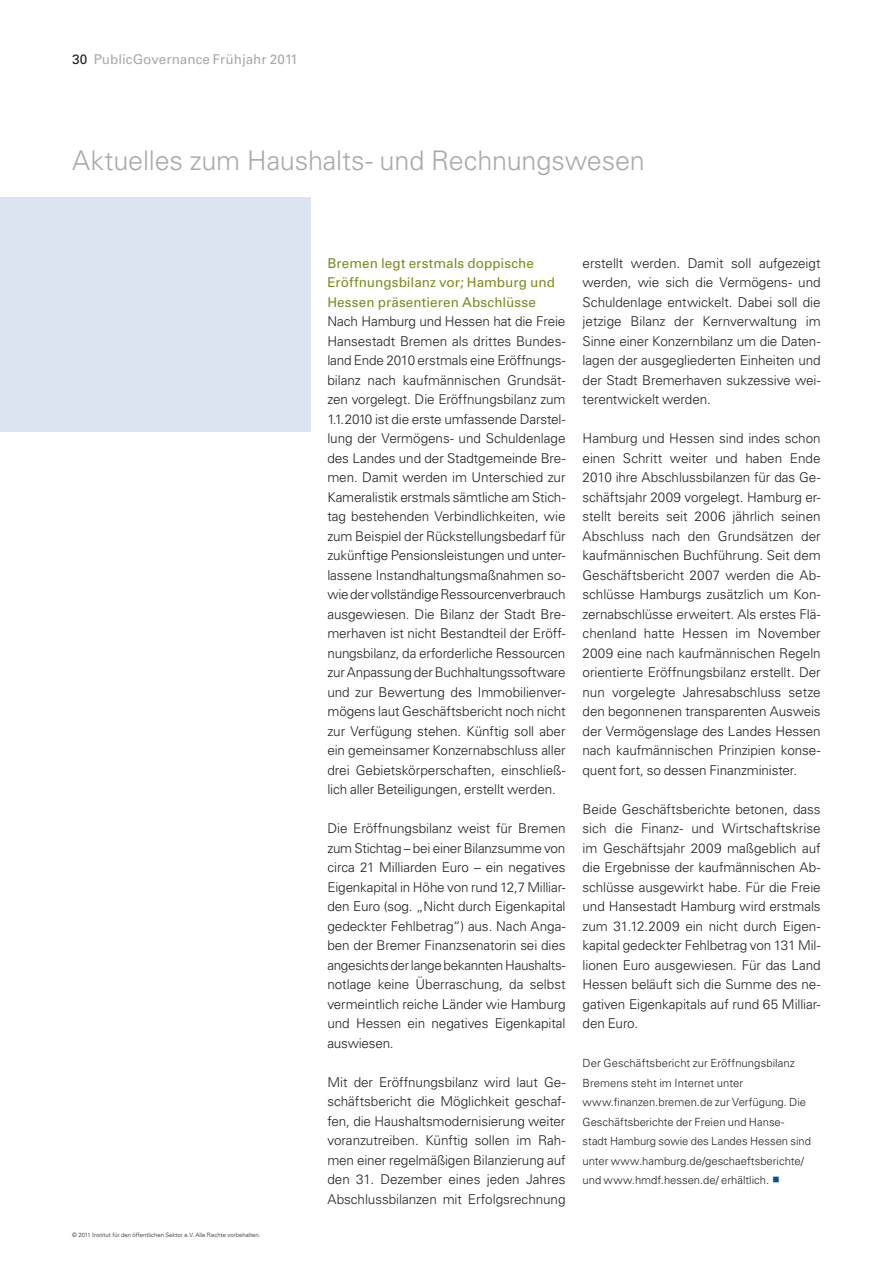
<style>
.page{position:relative;width:893px;height:1263px;background:#fff}
.page>*{position:absolute;margin:0;border:0;box-sizing:border-box;transform-origin:0 0}
.t1{font:300 27px "Univers";letter-spacing:-.005em;color:#a7a9ac}
.t2{font:300 13.5px/19.5px "Univers";letter-spacing:-.01em;color:#231f20;text-align:justify}
.t3{font:13.5px/19.5px "Univers";letter-spacing:.005em;color:#778e1d}
.t4{font:13.5px "Univers";color:#a7a9ac}
.t5{font:300 11.25px/19.5px "Univers";color:#231f20}
.t6{font:300 6px "Univers";color:#231f20}
.s1{color:#231f20}
</style>
<div class="page">
<div style="left:0;top:198px;width:310px;height:234px;background:#dce4f1"></div>
<p class="t4" style="left:72px;top:54px;width:227px"><span class="s1">30</span> PublicGovernance Frühjahr 2011</p>
<h1 class="t1" style="left:72px;top:151px;width:574px">Aktuelles zum Haushalts- und Rechnungswesen</h1>
<p class="t6" style="left:72px;top:1233px;width:190px">© 2011 Institut für den öffentlichen Sektor e.V. Alle Rechte vorbehalten.</p>
<p class="t3" style="left:327px;top:254px;width:229px">Bremen legt erstmals doppische<br>Eröffnungsbilanz vor; Hamburg und<br>Hessen präsentieren Abschlüsse</p>
<p class="t2" style="left:327px;top:313px;width:240px">Nach Hamburg und Hessen hat die Freie Hansestadt Bremen als drittes Bundes&shy;land Ende 2010 erstmals eine Eröffnungs&shy;bilanz nach kaufmännischen Grundsät&shy;zen vorgelegt. Die Eröffnungsbilanz zum 1.1.2010 ist die erste umfassende Darstel&shy;lung der Vermögens- und Schuldenlage des Landes und der Stadtgemeinde Bre&shy;men. Damit werden im Unterschied zur Kameralistik erstmals sämtliche am Stich&shy;tag bestehenden Verbindlichkeiten, wie zum Beispiel der Rückstellungsbedarf für zukünftige Pensionsleistungen und unter&shy;lassene Instandhaltungsmaßnahmen so&shy;wieder vollständige Ressourcenverbrauch ausgewiesen. Die Bilanz der Stadt Bre&shy;merhaven ist nicht Bestandteil der Eröff&shy;nungsbilanz, da erforderliche Ressourcen zur Anpassung der Buchhaltungssoftware und zur Bewertung des Immobilienver&shy;mögens laut Geschäftsbericht noch nicht zur Verfügung stehen. Künftig soll aber ein gemeinsamer Konzernabschluss aller drei Gebietskörperschaften, einschließ&shy;lich aller Beteiligun gen, erstellt werden.</p>
<p class="t2" style="left:327px;top:820px;width:240px">Die Eröffnungsbilanz weist für Bremen zum Stichtag – bei einer Bilanzsumme von circa 21 Milliarden Euro – ein negatives Eigenkapital in Höhe von rund 12,7 Mil liar&shy;den Euro (sog. „Nicht durch Eigenkapital gedeckter Fehlbetrag“) aus. Nach Anga&shy;ben der Bremer Finanzsenatorin sei dies angesichts der lange bekannten Haushalts&shy;notlage keine Überraschung, da selbst vermeintlich reiche Länder wie Hamburg und Hessen ein negatives Eigenkapital auswiesen.</p>
<p class="t2" style="left:327px;top:1073px;width:240px">Mit der Eröffnungsbilanz wird laut Ge&shy;schäftsbericht die Möglichkeit geschaf&shy;fen, die Haushaltsmodernisierung weiter voranzutreiben. Künftig sollen im Rah&shy;men einer regelmäßigen Bilanzierung auf den 31. Dezember eines jeden Jahres Abschlussbilanzen mit Erfolgsrechnung</p>
<p class="t2" style="left:583px;top:254px;width:240px">erstellt werden. Damit soll aufgezeigt werden, wie sich die Ver mögens- und Schuldenlage entwickelt. Dabei soll die jetzige Bilanz der Kernverwaltung im Sinne einer Konzernbilanz um die Daten&shy;lagen der ausgegliederten Einheiten und der Stadt Bremerhaven sukzessive wei&shy;terentwickelt werden.</p>
<p class="t2" style="left:583px;top:430px;width:240px">Hamburg und Hessen sind indes schon einen Schritt weiter und haben Ende 2010 ihre Abschlussbilanzen für das Ge&shy;schäftsjahr 2009 vorgelegt. Hamburg er&shy;stellt bereits seit 2006 jährlich seinen Abschluss nach den Grundsätzen der kaufmänni schen Buchführung. Seit dem Geschäfts bericht 2007 werden die Ab&shy;schlüsse Hamburgs zusätzlich um Kon&shy;zernabschlüsse erweitert. Als erstes Flä&shy;chenland hatte Hessen im November 2009 eine nach kaufmännischen Regeln orientierte Eröffnungsbilanz erstellt. Der nun vorgelegte Jahresabschluss setze den begonnenen transparenten Ausweis der Vermögenslage des Landes Hessen nach kaufmännischen Prinzipien konse&shy;quent fort, so dessen Finanzminister.</p>
<p class="t2" style="left:583px;top:800px;width:240px">Beide Geschäftsberichte betonen, dass sich die Finanz- und Wirtschafts krise im Geschäftsjahr 2009 maßgeblich auf die Ergebnisse der kaufmännischen Ab&shy;schlüsse ausgewirkt habe. Für die Freie und Hansestadt Hamburg wird erstmals zum 31.12.2009 ein nicht durch Eigen&shy;kapital gedeckter Fehlbetrag von 131 Mil&shy;lionen Euro ausgewiesen. Für das Land Hessen beläuft sich die Summe des ne&shy;gativen Eigenkapitals auf rund 65 Milliar&shy;den Euro.</p>
<p class="t5" style="left:583px;top:1054px;width:230px">Der Geschäftsbericht zur Eröffnungsbilanz Bremens steht im Internet unter www.finanzen.bremen.de zur Verfügung. Die Geschäftsberichte der Freien und Hanse - stadt Hamburg sowie des Landes Hessen sind unter www.hamburg.de/geschaeftsberichte/ und www.hmdf.hessen.de/ erhältlich.</p>
</div>
